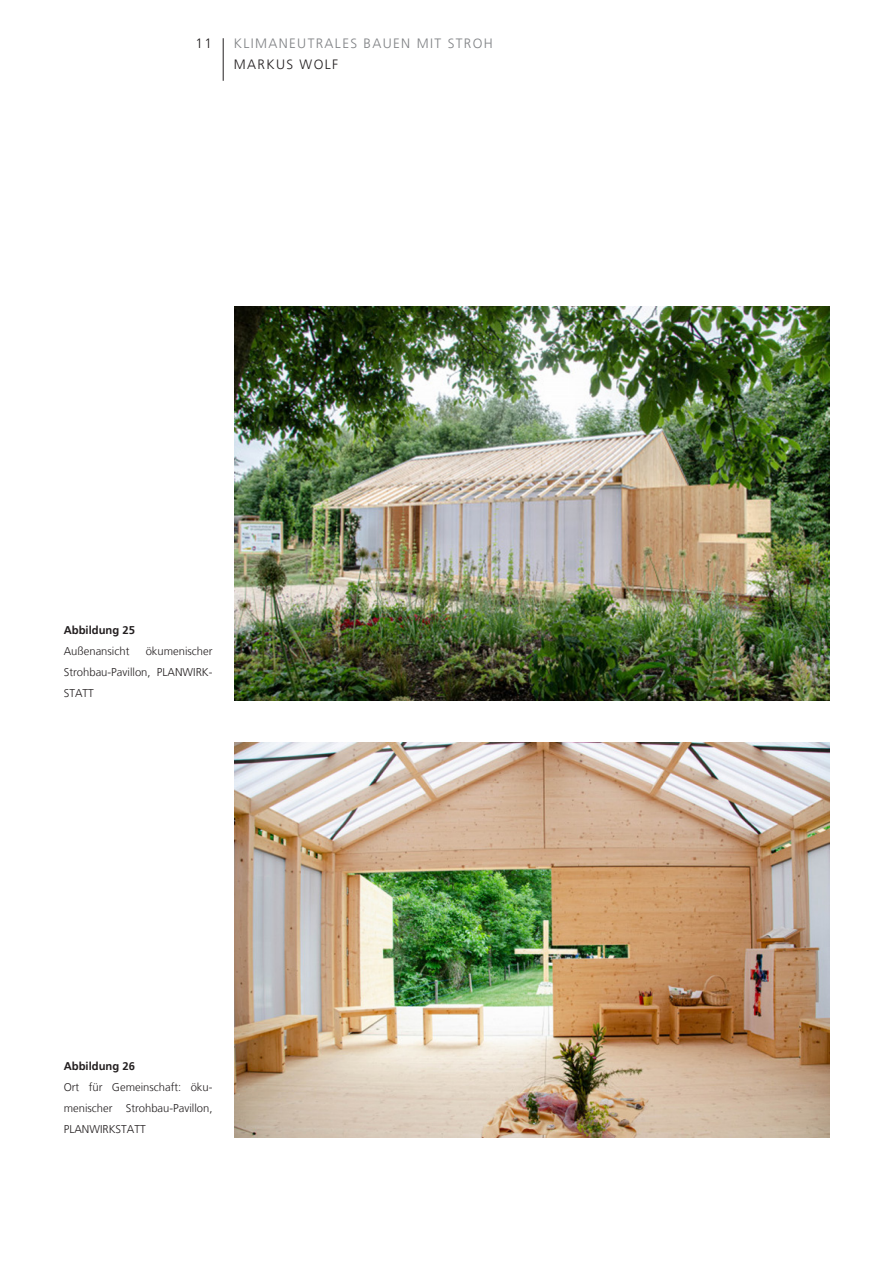
<style>
.page{position:relative;width:893px;height:1263px;background:#fff}
.page>*{position:absolute;margin:0;border:0;box-sizing:border-box;transform-origin:0 0}
.t1{font:300 13.5px "Frutiger LT";letter-spacing:.1em;color:#808285}
.t2{font:300 13.5px "Frutiger LT";letter-spacing:.1em;color:#231f20}
.t3{font:300 11.25px/21px "Frutiger LT";color:#231f20;text-align:justify}
.t4{font:700 11.25px "Frutiger LT";color:#231f20}
</style>
<div class="page">
<img style="left:234px;top:307px;width:595px;height:394px">
<img style="left:234px;top:742px;width:595px;height:395px">
<hr style="left:223px;top:38px;width:1px;height:43px;background:#231f20">
<p class="t2" style="left:196px;top:36px;width:18px">11</p>
<p class="t1" style="left:234px;top:36px;width:260px">KLIMANEUTRALES BAUEN MIT STROH</p>
<p class="t2" style="left:234px;top:57px;width:106px">MARKUS WOLF</p>
<p class="t4" style="left:64px;top:623px;width:73px">Abbildung 25</p>
<p class="t3" style="left:64px;top:641px;width:67px">Außenansicht</p>
<p class="t3" style="left:64px;top:641px;width:150px;text-indent:82px">ökumenischer Strohbau-Pavillon, PLANWIRK-STATT</p>
<p class="t4" style="left:64px;top:1059px;width:73px">Abbildung 26</p>
<p class="t3" style="left:64px;top:1077px;width:150px">Ort für Gemeinschaft: öku&shy;menischer Strohbau-Pavillon, PLANWIRKSTATT</p>
</div>
